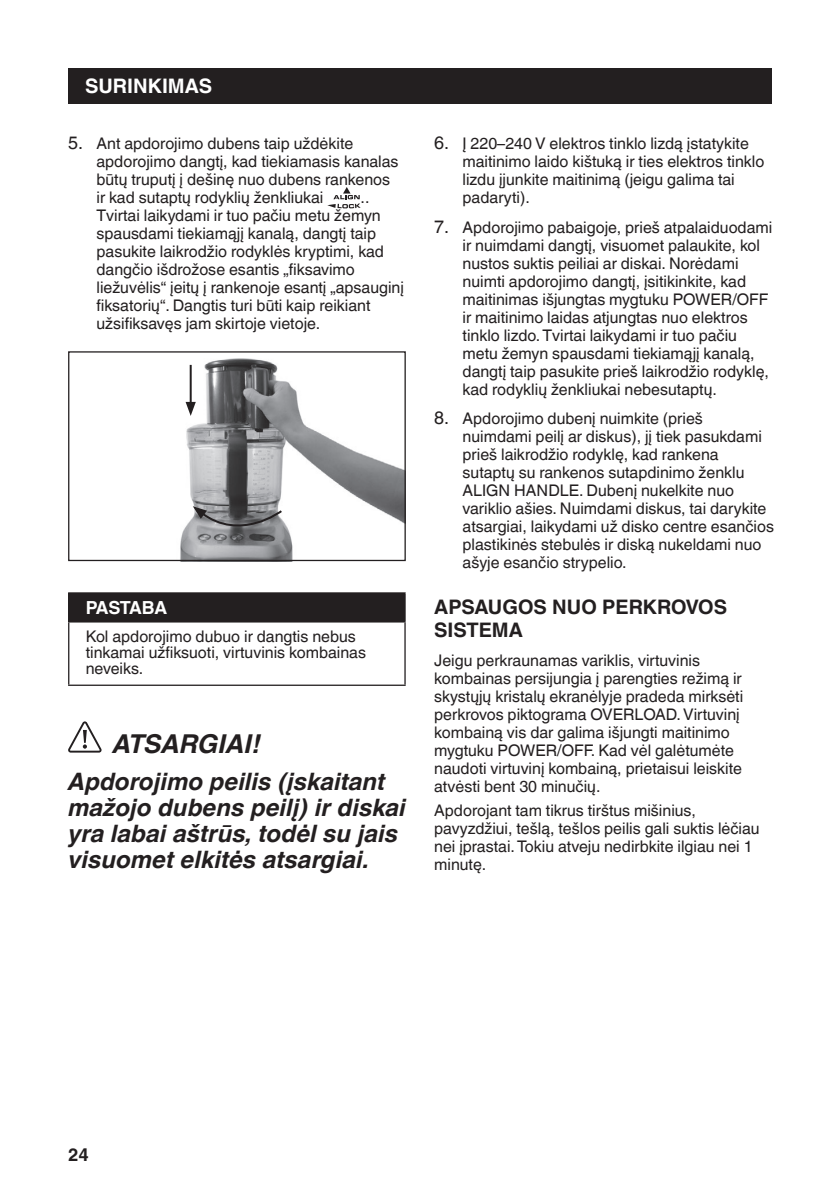
<style>
.page{position:relative;width:840px;height:1191px;background:#fff}
.page>*{position:absolute;margin:0;border:0;box-sizing:border-box;transform-origin:0 0}
.t1{font:italic 700 26px "Helvetica World";letter-spacing:-.005em;color:#231f20}
.t2{font:italic 700 24px/26px "Helvetica World";color:#231f20}
.t3{font:700 20px/23px "Helvetica World";color:#231f20}
.t4{font:700 20px "Helvetica World";color:#fff}
.t5{font:700 18px "Helvetica World";letter-spacing:-.02em;color:#fff}
.t6{font:700 18px "Helvetica World";color:#231f20}
.t7{font:16px/18px "Helvetica World";color:#231f20}
.s1{font-size:18px}
</style>
<div class="page">
<div style="left:68px;top:68px;width:703px;height:36px;background:#231f20"></div>
<svg style="left:327px;top:187px;width:33px;height:21px"></svg>
<img style="left:180px;top:358px;width:223px;height:201px">
<div style="left:68px;top:351px;width:337px;height:210px;border:1px solid #231f20"></div>
<svg style="left:193px;top:506px;width:90px;height:36px;background:#7b7b7e"></svg>
<hr style="left:189px;top:365px;width:2px;height:40px;background:#231f20">
<svg style="left:185px;top:402px;width:11px;height:14px"></svg>
<div style="left:69px;top:593px;width:336px;height:29px;background:#231f20"></div>
<svg style="left:68px;top:593px;width:1px;height:28px"></svg>
<hr style="left:68px;top:592px;width:337px;height:1px;background:#231f20">
<hr style="left:68px;top:622px;width:1px;height:62px;background:#231f20">
<hr style="left:404px;top:622px;width:1px;height:62px;background:#231f20">
<hr style="left:68px;top:684px;width:337px;height:2px;background:#231f20">
<hr style="left:68px;top:621px;width:337px;height:1px;background:#231f20">
<svg style="left:68px;top:721px;width:34px;height:31px"></svg>
<p class="t4" style="left:85px;top:75px;width:128px">SURINKIMAS</p>
<p class="t7" style="left:96px;top:135px;width:303px;text-indent:-28px"><span class="s1">5.</span> Ant apdorojimo dubens taip uždėkite apdorojimo dangtį, kad tiekiamasis kanalas būtų truputį į dešinę nuo dubens rankenos ir kad sutaptų rodyklių ženkliukai</p>
<p class="t7" style="left:96px;top:189px;width:309px;text-indent:264px">..<br>Tvirtai laikydami ir tuo pačiu metu žemyn spausdami tiekiamąjį kanalą, dangtį taip pasukite laikrodžio rodyklės kryptimi, kad dangčio išdrožose esantis „fiksavimo liežuvėlis“ įeitų į rankenoje esantį „apsauginį fiksatorių“. Dangtis turi būti kaip reikiant užsifiksavęs jam skirtoje vietoje.</p>
<p class="t5" style="left:86px;top:597px;width:83px">PASTABA</p>
<p class="t7" style="left:86px;top:628px;width:281px;line-height:16px">Kol apdorojimo dubuo ir dangtis nebus tinkamai užfiksuoti, virtuvinis kombainas neveiks.</p>
<h1 class="t1" style="left:113px;top:728px;width:149px">ATSARGIAI!</h1>
<h2 class="t2" style="left:68px;top:768px;width:339px">Apdorojimo peilis (įskaitant mažojo dubens peilį) ir diskai yra labai aštrūs, todėl su jais visuomet elkitės atsargiai.</h2>
<p class="t7" style="left:462px;top:135px;width:303px;text-indent:-28px"><span class="s1">6.</span> Į 220–240 V elektros tinklo lizdą įstatykite maitinimo laido kištuką ir ties elektros tinklo lizdu įjunkite maitinimą (jeigu galima tai padaryti).</p>
<p class="t7" style="left:462px;top:218px;width:311px;text-indent:-28px"><span class="s1">7.</span> Apdorojimo pabaigoje, prieš atpalaiduodami ir nuimdami dangtį, visuomet palaukite, kol nustos suktis peiliai ar diskai. Norėdami nuimti apdorojimo dangtį, įsitikinkite, kad maitinimas išjungtas mygtuku POWER/OFF ir maitinimo laidas atjungtas nuo elektros tinklo lizdo. Tvirtai laikydami ir tuo pačiu metu žemyn spausdami tiekiamąjį kanalą, dangtį taip pasukite prieš laikrodžio rodyklę, kad rodyklių ženkliukai nebesutaptų.</p>
<p class="t7" style="left:462px;top:410px;width:313px;text-indent:-28px"><span class="s1">8.</span> Apdorojimo dubenį nuimkite (prieš nuimdami peilį ar diskus), jį tiek pasukdami prieš laikrodžio rodyklę, kad rankena sutaptų su rankenos sutapdinimo ženklu ALIGN HANDLE. Dubenį nukelkite nuo variklio ašies. Nuimdami diskus, tai darykite atsargiai, laikydami už disko centre esančios plastikinės stebulės ir diską nukeldami nuo ašyje esančio strypelio.</p>
<p class="t3" style="left:434px;top:595px;width:294px">APSAUGOS NUO PERKROVOS<br>SISTEMA</p>
<p class="t7" style="left:434px;top:652px;width:310px">Jeigu perkraunamas variklis, virtuvinis kombainas persijungia į parengties režimą ir skystųjų kristalų ekranėlyje pradeda mirksėti perkrovos piktograma OVERLOAD. Virtuvinį kombainą vis dar galima išjungti maitinimo mygtuku POWER/OFF. Kad vėl galėtumėte naudoti virtuvinį kombainą, prietaisui leiskite atvėsti bent 30 minučių.</p>
<p class="t7" style="left:434px;top:801px;width:327px">Apdorojant tam tikrus tirštus mišinius, pavyzdžiui, tešlą, tešlos peilis gali suktis lėčiau nei įprastai. Tokiu atveju nedirbkite ilgiau nei 1 minutę.</p>
<p class="t6" style="left:68px;top:1143px;width:22px">24</p>
</div>
